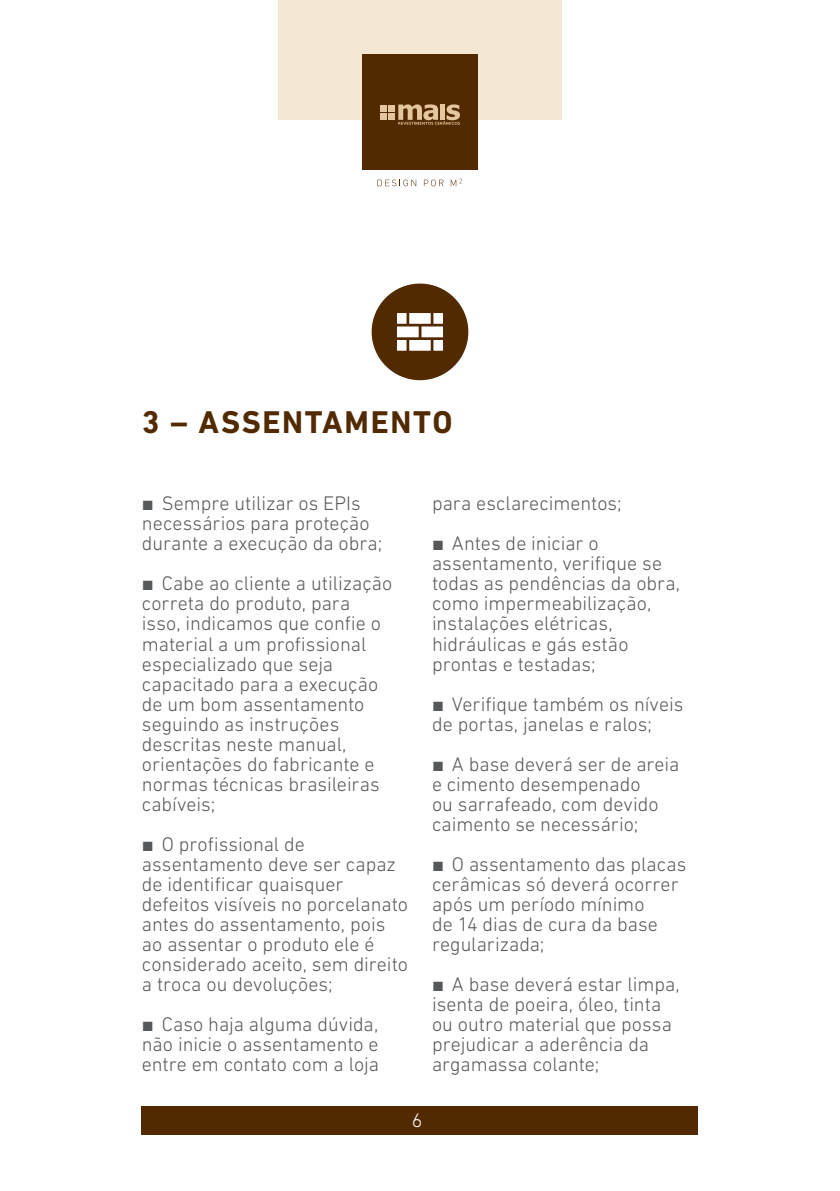
<style>
.page{position:relative;width:840px;height:1191px;background:#fff}
.page>*{position:absolute;margin:0;border:0;box-sizing:border-box;transform-origin:0 0}
.t1{font:700 32px "DIN Next LT Pro";letter-spacing:.05em;color:#512a00}
.t2{font:300 20px/20px "DIN Next LT Pro";color:#57585a}
.t3{font:300 20px "DIN Next LT Pro";color:#fff}
.s1{font-family:"Arial";font-weight:900}
</style>
<div class="page">
<div style="left:278px;top:0;width:283px;height:120px;background:#f4e7d4"></div>
<div style="left:142px;top:1106px;width:555px;height:28px;background:#512a00"></div>
<div style="left:362px;top:54px;width:115px;height:116px;background:#512a00"></div>
<div style="left:380px;top:113px;width:7px;height:7px;background:#e4c79e"></div>
<div style="left:380px;top:104px;width:7px;height:7px;background:#e4c79e"></div>
<div style="left:388px;top:113px;width:7px;height:7px;background:#e4c79e"></div>
<div style="left:388px;top:104px;width:7px;height:7px;background:#e4c79e"></div>
<svg style="left:398px;top:104px;width:61px;height:21px"></svg>
<svg style="left:377px;top:180px;width:39px;height:6px"></svg>
<svg style="left:423px;top:180px;width:20px;height:6px"></svg>
<svg style="left:450px;top:179px;width:11px;height:7px"></svg>
<div style="left:371px;top:283px;width:97px;height:97px;background:#512a00;border-radius:50%"></div>
<svg style="left:397px;top:313px;width:46px;height:38px"></svg>
<h1 class="t1" style="left:142px;top:403px;width:312px">3 – ASSENTAMENTO</h1>
<p class="t2" style="left:142px;top:493px;width:242px"><span class="s1">■</span> Sempre utilizar os EPIs necessários para proteção durante a execução da obra;</p>
<p class="t2" style="left:142px;top:573px;width:252px"><span class="s1">■</span> Cabe ao cliente a utilização correta do produto, para isso, indicamos que confie o material a um profissional especializado que seja capacitado para a execução de um bom assentamento seguindo as instruções descritas neste manual, orientações do fabricante e normas técnicas brasileiras cabíveis;</p>
<p class="t2" style="left:142px;top:833px;width:267px"><span class="s1">■</span> O profissional de assentamento deve ser capaz de identificar quaisquer defeitos visíveis no porcelanato antes do assentamento, pois ao assentar o produto ele é considerado aceito, sem direito a troca ou devoluções;</p>
<p class="t2" style="left:142px;top:1013px;width:238px;text-align:justify"><span class="s1">■</span> Caso haja alguma dúvida, não inicie o assentamento e entre em contato com a loja</p>
<p class="t2" style="left:432px;top:493px;width:191px">para esclarecimentos;</p>
<p class="t2" style="left:432px;top:533px;width:249px"><span class="s1">■</span> Antes de iniciar o assentamento, verifique se todas as pendências da obra, como impermeabilização, instalações elétricas, hidráulicas e gás estão prontas e testadas;</p>
<p class="t2" style="left:432px;top:693px;width:253px"><span class="s1">■</span> Verifique também os níveis de portas, janelas e ralos;</p>
<p class="t2" style="left:432px;top:753px;width:249px"><span class="s1">■</span> A base deverá ser de areia e cimento desempenado<br>ou sarrafeado, com devido caimento se necessário;</p>
<p class="t2" style="left:432px;top:853px;width:256px"><span class="s1">■</span> O assentamento das placas cerâmicas só deverá ocorrer após um período mínimo<br>de 14 dias de cura da base regularizada;</p>
<p class="t2" style="left:432px;top:973px;width:249px"><span class="s1">■</span> A base deverá estar limpa, isenta de poeira, óleo, tinta ou outro material que possa prejudicar a aderência da argamassa colante;</p>
<p class="t3" style="left:411px;top:1108px;width:12px">6</p>
</div>
